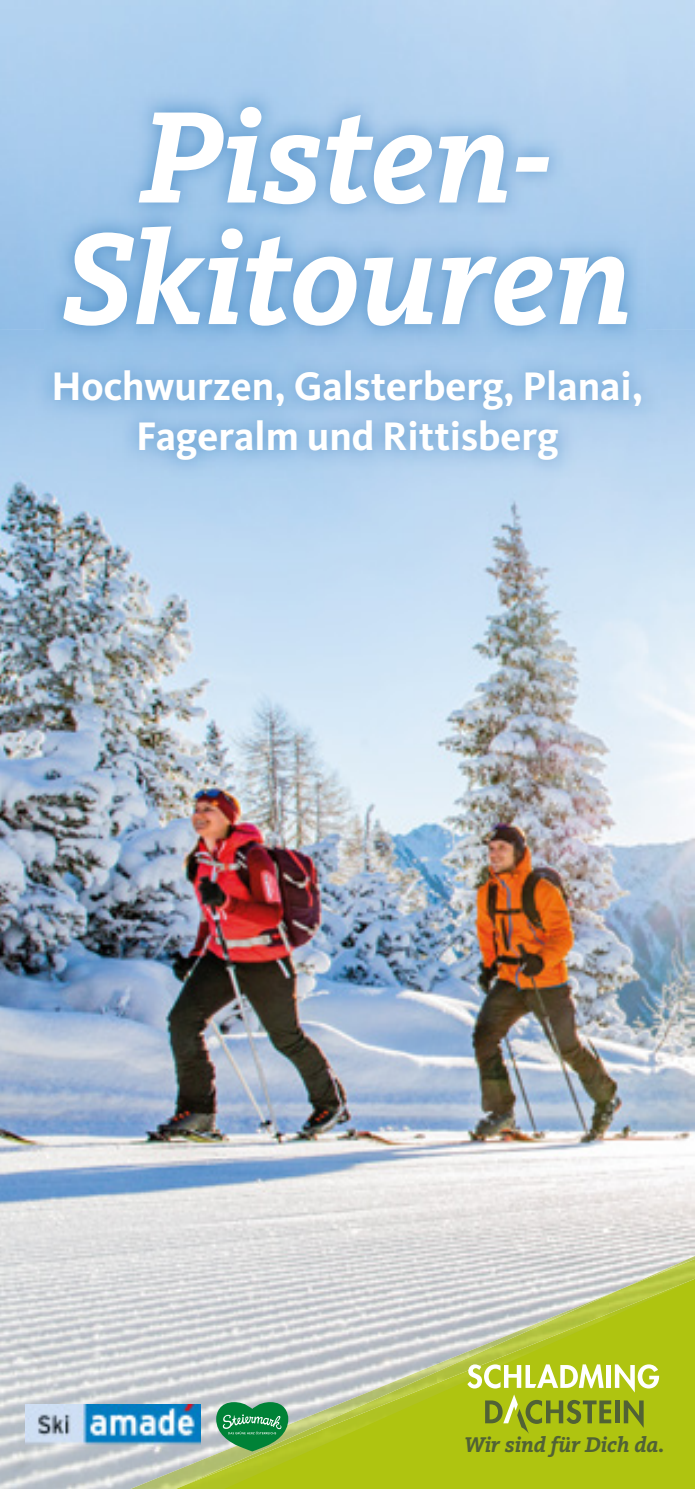
<style>
.page{position:relative;width:695px;height:1489px;background:#fff}
.page>*{position:absolute;margin:0;border:0;box-sizing:border-box;transform-origin:0 0}
.t1{font:italic 700 135px/121.5px "Kievit Slab Offc";color:#fff;text-align:center}
.t2{font:700 41.25px/49.5px "Kievit Pro";color:#fff;text-align:center}
.t3{font:italic 700 22.5px "Kievit Slab Offc";color:#516235}
.t4{font:italic 700 22px "Kievit Slab Offc";color:#516235}
</style>
<div class="page">
<img style="left:0;top:0;width:694px;height:1488px">
<img style="left:35px;top:352px;width:625px;height:126px">
<img style="left:45px;top:88px;width:600px;height:257px">
<img style="left:130px;top:1288px;width:94px;height:200px">
<img style="left:621px;top:1255px;width:73px;height:3px">
<img style="left:608px;top:1258px;width:86px;height:20px">
<img style="left:178px;top:1448px;width:46px;height:5px">
<img style="left:176px;top:1453px;width:48px;height:35px">
<svg style="left:224px;top:1279px;width:470px;height:209px;background:#bdca6a"></svg>
<svg style="left:467px;top:1364px;width:192px;height:69px;background:#b1c23a"></svg>
<svg style="left:216px;top:1401px;width:72px;height:50px;background:#449d60"></svg>
<img style="left:26px;top:1404px;width:174px;height:44px">
<h1 class="t1" style="left:63px;top:97px;width:570px">Pisten-<br>Skitouren</h1>
<p class="t2" style="left:52px;top:361px;width:593px">Hochwurzen, Galsterberg, Planai,<br>Fageralm und Rittisberg</p>
<p class="t4" style="left:464px;top:1431px;width:202px">Wir sind für Dich da.</p>
<p class="t3" style="left:645px;top:1431px;width:14px">1</p>
</div>
